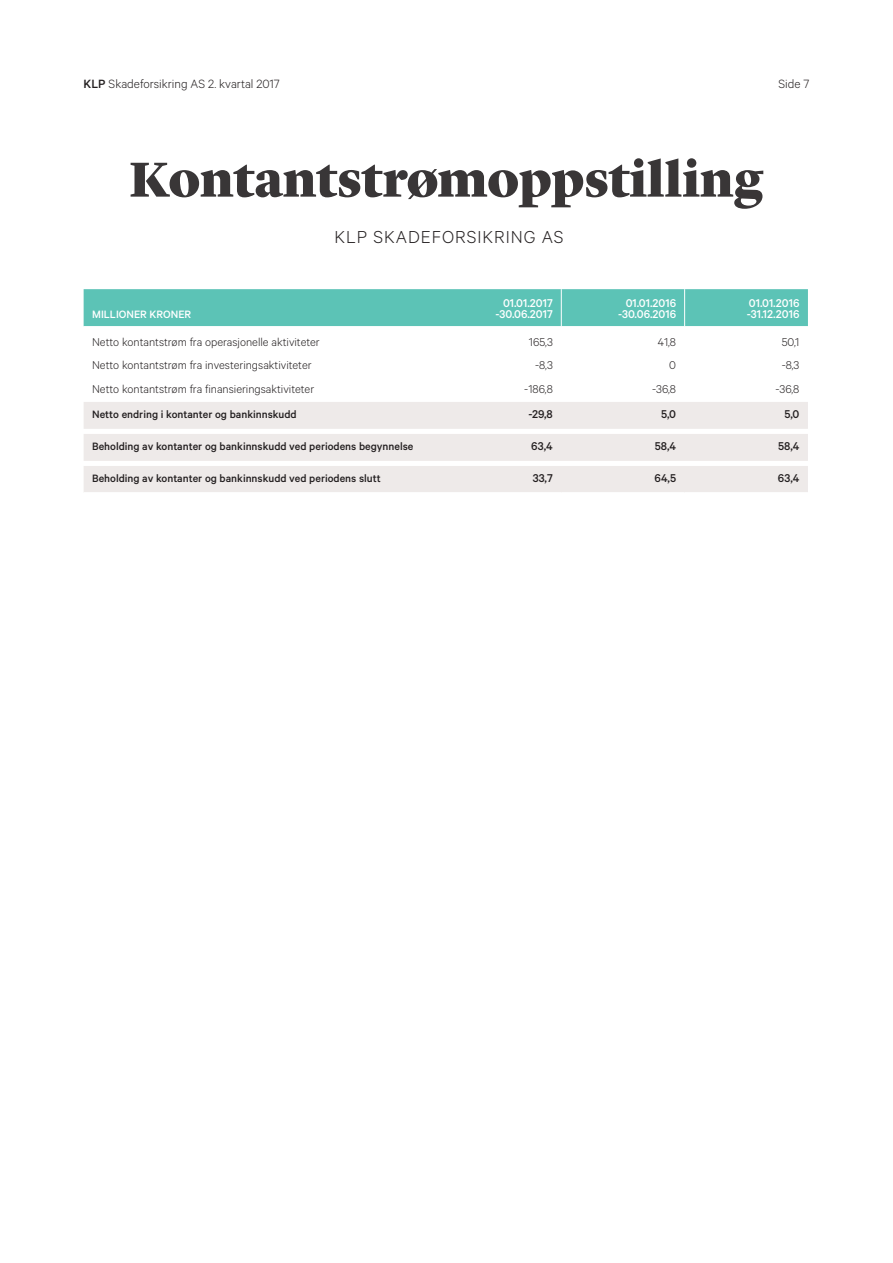
<style>
.page{position:relative;width:893px;height:1263px;background:#fff}
.page>*{position:absolute;margin:0;border:0;box-sizing:border-box;transform-origin:0 0}
.tittel_2{font:900 51px "Lyon Display";color:#393637}
.tittel_2__kategori{font:300 19.5px "Calibre";letter-spacing:.05em;color:#231f20}
.t1{font:300 13.5px "Calibre";color:#231f20}
.tabelltekst_venstre{font:300 12.75px "Calibre";color:#231f20}
.topprad_høyre{font:500 12.75px "Calibre";color:#fff}
.tabelltall_høyre{font:300 12.75px "Calibre";color:#231f20}
.Sumlinje_høyre{font:500 12.75px "Calibre";letter-spacing:.005em;color:#231f20}
.Sumlinje_venstre{font:500 12px "Calibre";color:#231f20}
.topprad_venstre{font:500 12px "Calibre";color:#fff}
.s1{font-weight:500}
</style>
<div class="page">
<div style="left:84px;top:289px;width:724px;height:37px;background:#5cc3b6"></div>
<svg style="left:84px;top:402px;width:724px;height:90px;background:#efeceb"></svg>
<hr style="left:561px;top:289px;width:1px;height:37px;background:#fff">
<hr style="left:684px;top:289px;width:1px;height:37px;background:#fff">
<p class="t1" style="left:84px;top:76px;width:198px"><span class="s1">KLP</span> Skadeforsikring AS 2. kvartal 2017</p>
<p class="t1" style="left:778px;top:76px;width:32px">Side 7</p>
<p class="tittel_2" style="left:130px;top:141px;width:635px">Kontantstrømoppstilling</p>
<p class="tittel_2__kategori" style="left:335px;top:226px;width:231px">KLP SKADEFORSIKRING AS</p>
<p class="topprad_venstre" style="left:92px;top:307px;width:101px">MILLIONER KRONER</p>
<p class="topprad_høyre" style="left:503px;top:296px;width:51px">01.01.2017</p>
<p class="topprad_høyre" style="left:495px;top:306px;width:59px">-30.06.2017</p>
<p class="topprad_høyre" style="left:626px;top:296px;width:52px">01.01.2016</p>
<p class="topprad_høyre" style="left:618px;top:306px;width:60px">-30.06.2016</p>
<p class="topprad_høyre" style="left:749px;top:296px;width:52px">01.01.2016</p>
<p class="topprad_høyre" style="left:747px;top:306px;width:54px">-31.12.2016</p>
<p class="tabelltekst_venstre" style="left:92px;top:335px;width:229px">Netto kontantstrøm fra operasjonelle aktiviteter</p>
<p class="tabelltall_høyre" style="left:529px;top:335px;width:25px">165,3</p>
<p class="tabelltall_høyre" style="left:658px;top:335px;width:20px">41,8</p>
<p class="tabelltall_høyre" style="left:782px;top:335px;width:19px">50,1</p>
<p class="tabelltekst_venstre" style="left:92px;top:358px;width:221px">Netto kontantstrøm fra investeringsaktiviteter</p>
<p class="tabelltall_høyre" style="left:535px;top:358px;width:19px">-8,3</p>
<p class="tabelltall_høyre" style="left:669px;top:358px;width:8px">0</p>
<p class="tabelltall_høyre" style="left:782px;top:358px;width:19px">-8,3</p>
<p class="tabelltekst_venstre" style="left:92px;top:382px;width:224px">Netto kontantstrøm fra finansieringsaktiviteter</p>
<p class="tabelltall_høyre" style="left:524px;top:382px;width:30px">-186,8</p>
<p class="tabelltall_høyre" style="left:652px;top:382px;width:25px">-36,8</p>
<p class="tabelltall_høyre" style="left:775px;top:382px;width:25px">-36,8</p>
<p class="Sumlinje_venstre" style="left:92px;top:407px;width:206px">Netto endring i kontanter og bankinnskudd</p>
<p class="Sumlinje_høyre" style="left:528px;top:407px;width:26px">-29,8</p>
<p class="Sumlinje_høyre" style="left:661px;top:407px;width:17px">5,0</p>
<p class="Sumlinje_høyre" style="left:784px;top:407px;width:17px">5,0</p>
<p class="Sumlinje_venstre" style="left:92px;top:439px;width:323px">Beholding av kontanter og bankinnskudd ved periodens begynnelse</p>
<p class="Sumlinje_høyre" style="left:531px;top:439px;width:23px">63,4</p>
<p class="Sumlinje_høyre" style="left:655px;top:439px;width:23px">58,4</p>
<p class="Sumlinje_høyre" style="left:778px;top:439px;width:23px">58,4</p>
<p class="Sumlinje_venstre" style="left:92px;top:471px;width:290px">Beholding av kontanter og bankinnskudd ved periodens slutt</p>
<p class="Sumlinje_høyre" style="left:533px;top:471px;width:22px">33,7</p>
<p class="Sumlinje_høyre" style="left:655px;top:471px;width:23px">64,5</p>
<p class="Sumlinje_høyre" style="left:778px;top:471px;width:23px">63,4</p>
</div>
